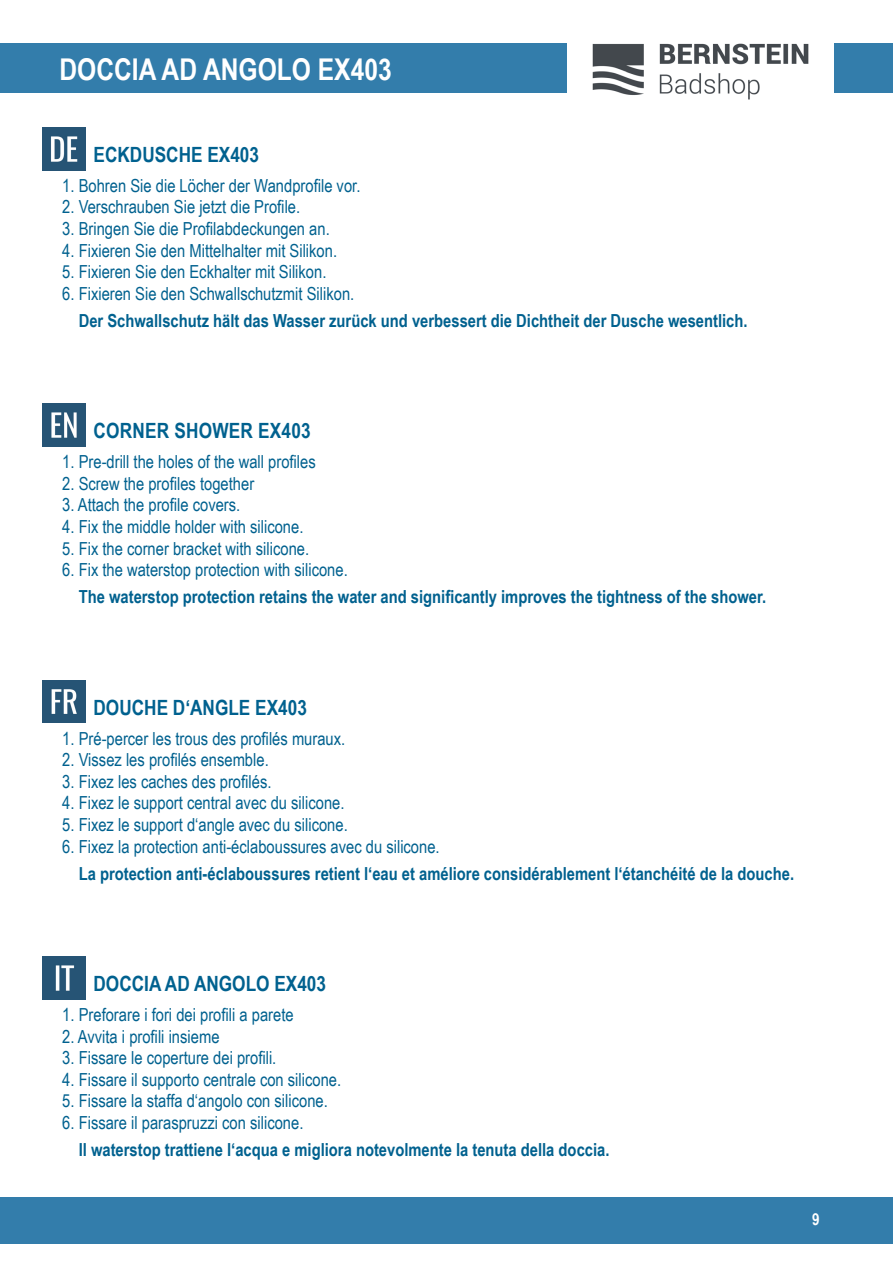
<style>
.page{position:relative;width:893px;height:1263px;background:#fff}
.page>*{position:absolute;margin:0;border:0;box-sizing:border-box;transform-origin:0 0}
.t1{font:700 30px "Arial Narrow";color:#fff}
.Fließtext{font:700 21px "Arial Narrow";color:#00618f}
.Aufzählung{font:18px "Arial Narrow";color:#00618f}
.Aufzählung-2{font:700 18px/27px "Arial Narrow";color:#00618f}
.t2{font:700 16.5px "Arial Narrow";color:#fff}
.s1{font-weight:400}
</style>
<div class="page">
<div style="left:0;top:43px;width:893px;height:50px;background:#337dab"></div>
<div style="left:0;top:1197px;width:893px;height:47px;background:#337dab"></div>
<img style="left:568px;top:43px;width:265px;height:57px">
<img style="left:43px;top:404px;width:42px;height:42px">
<img style="left:43px;top:680px;width:42px;height:43px">
<img style="left:43px;top:957px;width:42px;height:42px">
<img style="left:43px;top:128px;width:42px;height:42px">
<h1 class="t1" style="left:60px;top:47px;width:334px">DOCCIA AD ANGOLO EX403</h1>
<p class="Fließtext" style="left:94px;top:139px;width:167px">ECKDUSCHE EX403</p>
<p class="Aufzählung" style="left:62px;top:172px;width:300px">1. Bohren Sie die Löcher der Wandprofile vor.</p>
<p class="Aufzählung" style="left:62px;top:194px;width:239px">2. Verschrauben Sie jetzt die Profile.</p>
<p class="Aufzählung" style="left:62px;top:215px;width:269px">3. Bringen Sie die Profilabdeckungen an.</p>
<p class="Aufzählung" style="left:62px;top:237px;width:276px">4. Fixieren Sie den Mittelhalter mit Silikon.</p>
<p class="Aufzählung" style="left:62px;top:259px;width:266px">5. Fixieren Sie den Eckhalter mit Silikon.</p>
<p class="Aufzählung-2" style="left:79px;top:279px;width:670px;text-indent:-16px"><span class="s1">6. Fixieren Sie den Schwallschutzmit Silikon.<br></span>Der Schwallschutz hält das Wasser zurück und verbessert die Dichtheit der Dusche wesentlich.</p>
<p class="Fließtext" style="left:94px;top:415px;width:219px">CORNER SHOWER EX403</p>
<p class="Aufzählung" style="left:62px;top:449px;width:255px">1. Pre-drill the holes of the wall profiles</p>
<p class="Aufzählung" style="left:62px;top:470px;width:193px">2. Screw the profiles together</p>
<p class="Aufzählung" style="left:62px;top:492px;width:180px">3. Attach the profile covers.</p>
<p class="Aufzählung" style="left:62px;top:513px;width:243px">4. Fix the middle holder with silicone.</p>
<p class="Aufzählung" style="left:62px;top:535px;width:248px">5. Fix the corner bracket with silicone.</p>
<p class="Aufzählung-2" style="left:79px;top:555px;width:689px;text-indent:-16px"><span class="s1">6. Fix the waterstop protection with silicone.<br></span>The waterstop protection retains the water and significantly improves the tightness of the shower.</p>
<p class="Fließtext" style="left:94px;top:691px;width:215px">DOUCHE D‘ANGLE EX403</p>
<p class="Aufzählung" style="left:62px;top:725px;width:285px">1. Pré-percer les trous des profilés muraux.</p>
<p class="Aufzählung" style="left:62px;top:746px;width:208px">2. Vissez les profilés ensemble.</p>
<p class="Aufzählung" style="left:62px;top:768px;width:211px">3. Fixez les caches des profilés.</p>
<p class="Aufzählung" style="left:62px;top:790px;width:284px">4. Fixez le support central avec du silicone.</p>
<p class="Aufzählung" style="left:62px;top:811px;width:287px">5. Fixez le support d‘angle avec du silicone.</p>
<p class="Aufzählung-2" style="left:79px;top:832px;width:717px;text-indent:-16px"><span class="s1">6. Fixez la protection anti-éclaboussures avec du silicone.<br></span>La protection anti-éclaboussures retient l‘eau et améliore considérablement l‘étanchéité de la douche.</p>
<p class="Fließtext" style="left:94px;top:968px;width:234px">DOCCIA AD ANGOLO EX403</p>
<p class="Aufzählung" style="left:62px;top:1001px;width:233px">1. Preforare i fori dei profili a parete</p>
<p class="Aufzählung" style="left:62px;top:1023px;width:159px">2. Avvita i profili insieme</p>
<p class="Aufzählung" style="left:62px;top:1044px;width:216px">3. Fissare le coperture dei profili.</p>
<p class="Aufzählung" style="left:62px;top:1066px;width:280px">4. Fissare il supporto centrale con silicone.</p>
<p class="Aufzählung" style="left:62px;top:1088px;width:267px">5. Fissare la staffa d‘angolo con silicone.</p>
<p class="Aufzählung-2" style="left:79px;top:1108px;width:532px;text-indent:-16px"><span class="s1">6. Fissare il paraspruzzi con silicone.<br></span>Il waterstop trattiene l‘acqua e migliora notevolmente la tenuta della doccia.</p>
<p class="t2" style="left:812px;top:1207px;width:9px">9</p>
</div>
